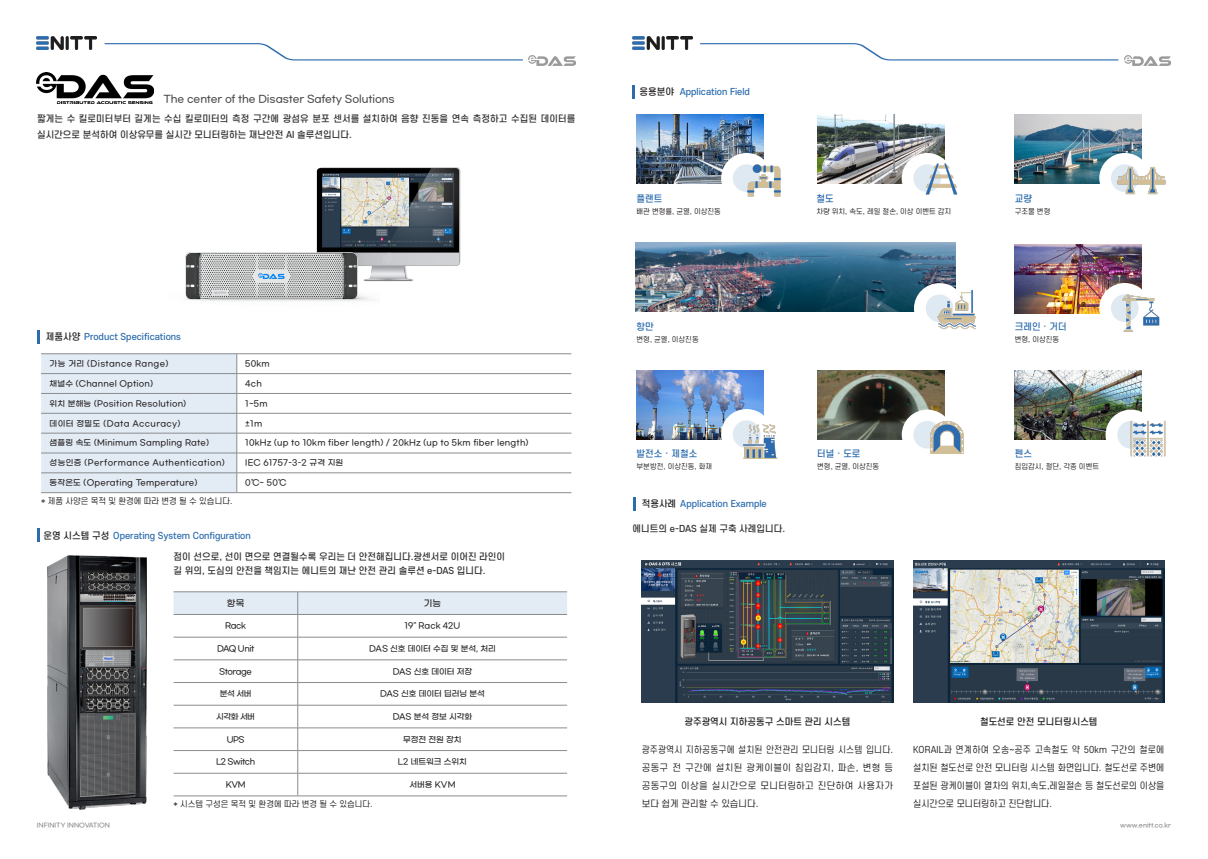
<style>
.page{position:relative;width:1208px;height:859px;background:#fff}
.page>*{position:absolute;margin:0;border:0;box-sizing:border-box;transform-origin:0 0}
.t1{font:500 10px "Gmarket Sans";letter-spacing:-.005em;color:#454647}
.t2{font:500 9px/16px "S Core Dream 5";color:#312f30}
.t3{font:500 9px "S Core Dream 5";color:#2c6cae}
.t4{font:9px/18px "S Core Dream 4";color:#231f20;text-align:justify;scale:.95 1}
.t5{font:9px/18px "S Core Dream 4";color:#231f20;text-align:justify;scale:.93 1}
.t6{font:500 9px "S Core Dream 5";color:#231f20}
.t7{font:500 9px "Gmarket Sans";color:#231f20}
.t8{font:500 8px "Gmarket Sans";letter-spacing:.025em;color:#231f20}
.t9{font:500 8px "Gmarket Sans";letter-spacing:.05em;color:#231f20}
.t10{font:500 8px "Gmarket Sans";color:#231f20}
.t11{font:8px "S Core Dream 4";color:#231f20}
.t12{font:500 8px "Gmarket Sans";letter-spacing:-.05em;color:#231f20}
.t13{font:7px "S Core Dream 4";color:#231f20}
.t14{font:500 6px "Gmarket Sans";color:#808285}
.s1{color:#231f20}
</style>
<div class="page">
<svg style="left:700px;top:43px;width:418px;height:17px"></svg>
<svg style="left:105px;top:43px;width:418px;height:17px"></svg>
<img style="left:632px;top:37px;width:60px;height:12px">
<img style="left:37px;top:37px;width:60px;height:12px">
<img style="left:1124px;top:55px;width:46px;height:11px">
<img style="left:529px;top:55px;width:46px;height:11px">
<hr style="left:237px;top:353px;width:334px;height:1px;background:#8a8c8f">
<hr style="left:237px;top:492px;width:334px;height:1px;background:#8a8c8f">
<hr style="left:237px;top:373px;width:334px;height:1px;background:#8a8c8f">
<hr style="left:237px;top:393px;width:334px;height:1px;background:#8a8c8f">
<hr style="left:237px;top:413px;width:334px;height:1px;background:#8a8c8f">
<hr style="left:237px;top:433px;width:334px;height:1px;background:#8a8c8f">
<hr style="left:237px;top:453px;width:334px;height:1px;background:#8a8c8f">
<hr style="left:237px;top:473px;width:334px;height:1px;background:#8a8c8f">
<hr style="left:41px;top:353px;width:196px;height:1px;background:#8a8c8f">
<svg style="left:41px;top:354px;width:197px;height:139px;background:#dee7ef"></svg>
<hr style="left:41px;top:373px;width:196px;height:1px;background:#8a8c8f">
<hr style="left:174px;top:591px;width:124px;height:1px;background:#8a8c8f">
<hr style="left:298px;top:591px;width:269px;height:1px;background:#8a8c8f">
<hr style="left:174px;top:796px;width:124px;height:1px;background:#8a8c8f">
<hr style="left:298px;top:796px;width:269px;height:1px;background:#8a8c8f">
<svg style="left:174px;top:592px;width:393px;height:204px"></svg>
<img style="left:47px;top:555px;width:99px;height:254px">
<svg style="left:38px;top:528px;width:2px;height:14px"></svg>
<img style="left:636px;top:114px;width:127px;height:69px">
<div style="left:721px;top:153px;width:51px;height:50px;background:#fff;border-radius:50%"></div>
<div style="left:733px;top:164px;width:27px;height:28px;background:#dfe9f2;border-radius:50%"></div>
<img style="left:746px;top:164px;width:35px;height:33px">
<img style="left:817px;top:114px;width:127px;height:69px">
<div style="left:901px;top:153px;width:51px;height:50px;background:#fff;border-radius:50%"></div>
<svg style="left:913px;top:164px;width:28px;height:28px"></svg>
<img style="left:920px;top:158px;width:38px;height:37px">
<img style="left:1014px;top:114px;width:127px;height:69px">
<div style="left:1099px;top:153px;width:51px;height:50px;background:#fff;border-radius:50%"></div>
<div style="left:1111px;top:164px;width:27px;height:28px;background:#dfe9f2;border-radius:50%"></div>
<img style="left:1117px;top:155px;width:49px;height:40px">
<img style="left:635px;top:243px;width:320px;height:68px">
<div style="left:914px;top:283px;width:51px;height:50px;background:#fff;border-radius:50%"></div>
<svg style="left:925px;top:294px;width:28px;height:28px"></svg>
<img style="left:935px;top:290px;width:41px;height:40px">
<img style="left:1014px;top:244px;width:127px;height:69px">
<div style="left:1099px;top:283px;width:51px;height:50px;background:#fff;border-radius:50%"></div>
<div style="left:1111px;top:294px;width:27px;height:28px;background:#dfe9f2;border-radius:50%"></div>
<img style="left:1121px;top:294px;width:39px;height:38px">
<img style="left:636px;top:370px;width:127px;height:70px">
<div style="left:721px;top:409px;width:51px;height:50px;background:#fff;border-radius:50%"></div>
<div style="left:733px;top:420px;width:27px;height:28px;background:#dfe9f2;border-radius:50%"></div>
<img style="left:743px;top:423px;width:35px;height:35px">
<img style="left:1014px;top:370px;width:127px;height:70px">
<div style="left:1105px;top:410px;width:51px;height:50px;background:#fff;border-radius:50%"></div>
<div style="left:1117px;top:421px;width:28px;height:28px;background:#dfe9f2;border-radius:50%"></div>
<img style="left:1129px;top:420px;width:37px;height:37px">
<img style="left:817px;top:370px;width:127px;height:70px">
<div style="left:901px;top:410px;width:51px;height:50px;background:#fff;border-radius:50%"></div>
<div style="left:913px;top:421px;width:28px;height:28px;background:#dfe9f2;border-radius:50%"></div>
<img style="left:930px;top:421px;width:33px;height:32px">
<svg style="left:633px;top:497px;width:2px;height:14px"></svg>
<img style="left:37px;top:73px;width:116px;height:31px">
<div style="left:318px;top:167px;width:143px;height:114px;background:#231f20;opacity:.37"></div>
<img style="left:317px;top:168px;width:142px;height:114px">
<img style="left:185px;top:209px;width:195px;height:92px">
<img style="left:641px;top:561px;width:252px;height:141px">
<img style="left:913px;top:561px;width:251px;height:141px">
<svg style="left:38px;top:331px;width:2px;height:13px"></svg>
<svg style="left:632px;top:85px;width:2px;height:14px"></svg>
<p class="t1" style="left:163px;top:93px;width:233px">The center of the Disaster Safety Solutions</p>
<p class="t2" style="left:37px;top:111px;width:540px">짧게는 수 킬로미터부터 길게는 수십 킬로미터의 측정 구간에 광섬유 분포 센서를 설치하여 음향 진동을 연속 측정하고 수집된 데이터를 실시간으로 분석하여 이상유무를 실시간 모니터링하는 재난안전 AI 솔루션입니다.</p>
<p class="t3" style="left:46px;top:330px;width:137px"><span class="s1">제품사양</span> Product Specifications</p>
<p class="t9" style="left:50px;top:359px;width:120px">가능 거리 (Distance Range)</p>
<p class="t8" style="left:245px;top:359px;width:26px">50km</p>
<p class="t8" style="left:50px;top:379px;width:105px">채널수 (Channel Option)</p>
<p class="t8" style="left:245px;top:379px;width:18px">4ch</p>
<p class="t8" style="left:50px;top:399px;width:138px">위치 분해능 (Position Resolution)</p>
<p class="t8" style="left:245px;top:399px;width:24px">1~5m</p>
<p class="t9" style="left:50px;top:419px;width:132px">데이터 정밀도 (Data Accuracy)</p>
<p class="t8" style="left:245px;top:419px;width:18px">±1m</p>
<p class="t8" style="left:50px;top:439px;width:161px">샘플링 속도 (Minimum Sampling Rate)</p>
<p class="t8" style="left:245px;top:439px;width:285px">10kHz (up to 10km fiber length) / 20kHz (up to 5km fiber length)</p>
<p class="t9" style="left:50px;top:458px;width:177px">성능인증 (Performance Authentication)</p>
<p class="t8" style="left:245px;top:458px;width:99px">IEC 61757-3-2 규격 지원</p>
<p class="t8" style="left:50px;top:478px;width:149px">동작온도 (Operating Temperature)</p>
<p class="t8" style="left:245px;top:478px;width:43px">0℃~ 50℃</p>
<p class="t11" style="left:41px;top:495px;width:193px">* 제품 사양은 목적 및 환경에 따라 변경 될 수 있습니다.</p>
<p class="t3" style="left:44px;top:529px;width:209px"><span class="s1">운영 시스템 구성</span> Operating System Configuration</p>
<p class="t2" style="left:174px;top:548px;width:333px">점이 선으로, 선이 면으로 연결될수록 우리는 더 안전해집니다.광센서로 이어진 라인이</p>
<p class="t2" style="left:174px;top:562px;width:313px">길 위의, 도심의 안전을 책임지는 에니트의 재난 안전 관리 솔루션 e-DAS 입니다.</p>
<p class="t7" style="left:227px;top:598px;width:19px">항목</p>
<p class="t7" style="left:424px;top:598px;width:19px">기능</p>
<p class="t8" style="left:225px;top:621px;width:22px">Rack</p>
<p class="t10" style="left:404px;top:621px;width:57px">19" Rack 42U</p>
<p class="t8" style="left:217px;top:644px;width:39px">DAQ Unit</p>
<p class="t10" style="left:369px;top:644px;width:128px">DAS 신호 데이터 수집 및 분석, 처리</p>
<p class="t12" style="left:219px;top:667px;width:34px">Storage</p>
<p class="t10" style="left:393px;top:667px;width:81px">DAS 신호 데이터 저장</p>
<p class="t8" style="left:220px;top:689px;width:33px">분석 서버</p>
<p class="t10" style="left:380px;top:689px;width:106px">DAS 신호 데이터 딥러닝 분석</p>
<p class="t8" style="left:216px;top:712px;width:40px">시각화 서버</p>
<p class="t10" style="left:393px;top:712px;width:81px">DAS 분석 정보 시각화</p>
<p class="t8" style="left:227px;top:735px;width:19px">UPS</p>
<p class="t8" style="left:403px;top:735px;width:60px">무정전 전원 장치</p>
<p class="t12" style="left:216px;top:757px;width:41px">L2 Switch</p>
<p class="t10" style="left:398px;top:757px;width:70px">L2 네트워크 스위치</p>
<p class="t8" style="left:226px;top:780px;width:21px">KVM</p>
<p class="t8" style="left:409px;top:780px;width:48px">서버용 KVM</p>
<p class="t11" style="left:174px;top:798px;width:200px">* 시스템 구성은 목적 및 환경에 따라 변경 될 수 있습니다.</p>
<p class="t6" style="left:639px;top:85px;width:36px">응용분야</p>
<p class="t3" style="left:679px;top:85px;width:72px">Application Field</p>
<p class="t3" style="left:636px;top:192px;width:27px">플랜트</p>
<p class="t13" style="left:636px;top:207px;width:86px">배관 변형률, 균열, 이상진동</p>
<p class="t3" style="left:816px;top:192px;width:19px">철도</p>
<p class="t13" style="left:816px;top:207px;width:136px">차량 위치, 속도, 레일 절손, 이상 이벤트 감지</p>
<p class="t3" style="left:636px;top:320px;width:19px">항만</p>
<p class="t13" style="left:636px;top:334px;width:64px">변형, 균열, 이상진동</p>
<p class="t3" style="left:636px;top:447px;width:62px">발전소 · 제철소</p>
<p class="t13" style="left:636px;top:461px;width:77px">부분방전, 이상진동, 화재</p>
<p class="t3" style="left:641px;top:497px;width:127px"><span class="s1">적용사례</span> Application Example</p>
<p class="t2" style="left:632px;top:521px;width:154px">에니트의 e-DAS 실제 구축 사례입니다.</p>
<p class="t3" style="left:817px;top:447px;width:45px">터널 · 도로</p>
<p class="t13" style="left:817px;top:461px;width:64px">변형, 균열, 이상진동</p>
<p class="t3" style="left:1014px;top:192px;width:19px">교량</p>
<p class="t13" style="left:1014px;top:207px;width:37px">구조물 변형</p>
<p class="t3" style="left:1014px;top:320px;width:54px">크레인 · 거더</p>
<p class="t13" style="left:1014px;top:334px;width:46px">변형, 이상진동</p>
<p class="t3" style="left:1014px;top:447px;width:19px">펜스</p>
<p class="t13" style="left:1014px;top:461px;width:86px">침입감시, 절단, 각종 이벤트</p>
<p class="t6" style="left:684px;top:715px;width:167px">광주광역시 지하공동구 스마트 관리 시스템</p>
<p class="t6" style="left:980px;top:715px;width:119px">철도선로 안전 모니터링시스템</p>
<p class="t5" style="left:641px;top:740px;width:272px">광주광역시 지하공동구에 설치된 안전관리 모니터링 시스템 입니다. 공동구 전 구간에 설치된 광케이블이 침입감지, 파손, 변형 등 공동구의 이상을 실시간으로 모니터링하고 진단하여 사용자가 보다 쉽게 관리할 수 있습니다.</p>
<p class="t4" style="left:913px;top:740px;width:266px">KORAIL과 연계하여 오송~공주 고속철도 약 50km 구간의 철로에 설치된 철도선로 안전 모니터링 시스템 화면입니다. 철도선로 주변에 포설된 광케이블이 열차의 위치,속도,레일절손 등 철도선로의 이상을 실시간으로 모니터링하고 진단합니다.</p>
<p class="t14" style="left:37px;top:822px;width:75px">INFINITY INNOVATION</p>
<p class="t14" style="left:1120px;top:822px;width:52px">www.enitt.co.kr</p>
</div>
